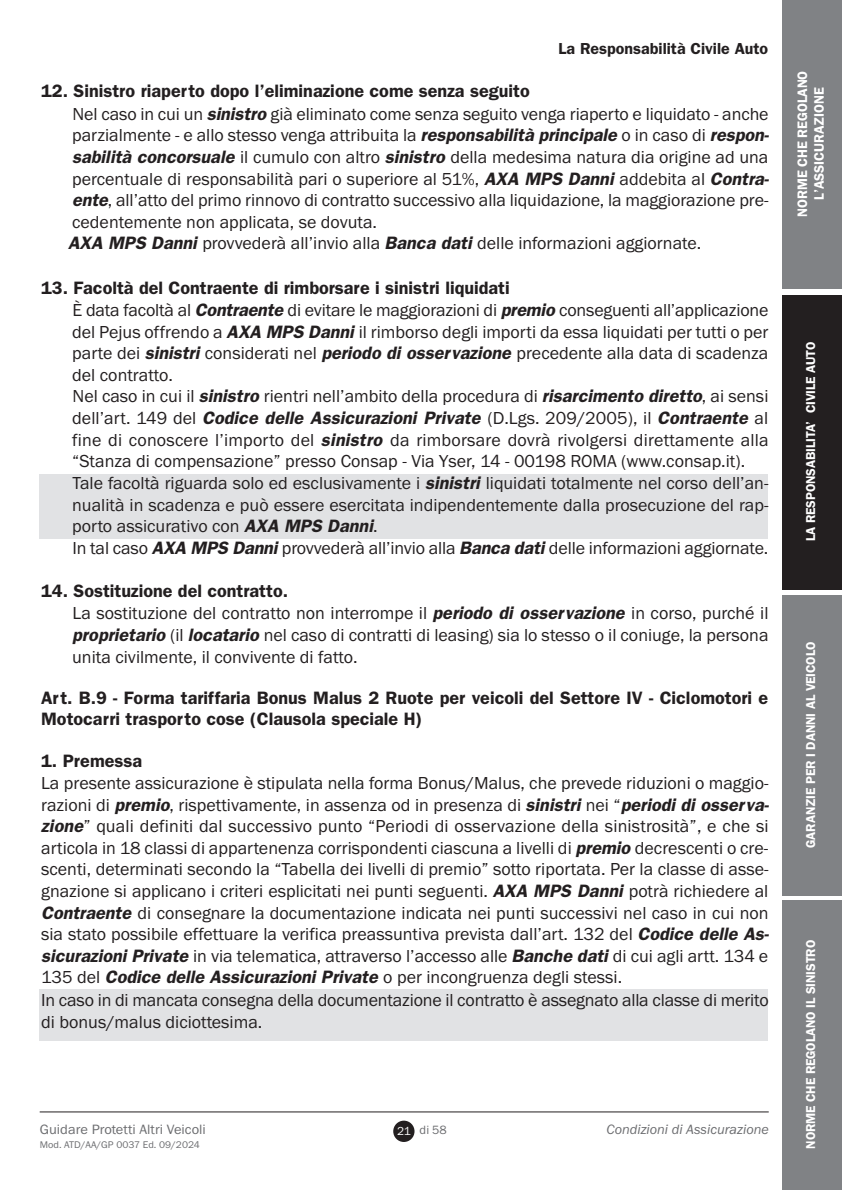
<style>
.page{position:relative;width:842px;height:1191px;background:#fff}
.page>*{position:absolute;margin:0;border:0;box-sizing:border-box;transform-origin:0 0}
.t1{font:18px/21.8px "Franklin Gothic";color:#231f20}
.t2{font:600 18px/21.6px "Franklin Gothic";color:#231f20}
.t3{font:600 16px "Franklin Gothic";color:#231f20}
.t4{font:14px "Franklin Gothic";color:#6c6d70}
.t5{font:italic 14px "Franklin Gothic";color:#6c6d70}
.t6{font:600 13.8px/16.6px "Franklin Gothic";letter-spacing:-.01em;color:#fff;text-align:center}
.t7{font:600 13px "Franklin Gothic";letter-spacing:-.01em;color:#fff}
.t8{font:12.4px "Franklin Gothic";color:#6c6d70}
.t9{font:10px "Franklin Gothic";color:#6c6d70}
.s1{font-weight:600}
.s2{font-weight:600;font-style:italic}
.s3{font-size:12px;color:#fff}
</style>
<div class="page">
<div style="left:40px;top:989px;width:728px;height:51px;background:#e1e2e4"></div>
<div style="left:40px;top:474px;width:728px;height:65px;background:#e1e2e4"></div>
<hr style="left:40px;top:1111px;width:729px;height:1px;background:#231f20">
<div style="left:393px;top:1120px;width:21px;height:22px;background:#231f20;border-radius:50%"></div>
<div style="left:782px;top:0;width:60px;height:288px;background:#808285"></div>
<div style="left:782px;top:295px;width:60px;height:295px;background:#231f20"></div>
<div style="left:782px;top:595px;width:60px;height:301px;background:#808285"></div>
<div style="left:782px;top:900px;width:60px;height:290px;background:#808285"></div>
<p class="t3" style="left:559px;top:43px;width:211px">La Responsabilità Civile Auto</p>
<p class="t1" style="left:68px;top:82px;width:703px;text-indent:-27px"><span class="s1">12. Sinistro riaperto dopo l’eliminazione come senza seguito<br></span>Nel caso in cui un <span class="s2">sinistro</span> già eliminato come senza seguito venga riaperto e liquidato - anche parzialmente - e allo stesso venga attribuita la <span class="s2">responsabilità principale</span> o in caso di <span class="s2">respon&shy;sabilità concorsuale</span> il cumulo con altro <span class="s2">sinistro</span> della medesima natura dia origine ad una percentuale di responsabilità pari o superiore al 51%, <span class="s2">AXA MPS Danni</span> addebita al <span class="s2">Contra&shy;ente</span>, all’atto del primo rinnovo di contratto successivo alla liquidazione, la maggiorazione pre&shy;cedentemente non applicata, se dovuta.<br><span class="s2">AXA MPS Danni</span> provvederà all’invio alla <span class="s2">Banca dati</span> delle informazioni aggiornate.</p>
<p class="t1" style="left:72px;top:278px;width:698px;text-indent:-31px"><span class="s1">13. Facoltà del Contraente di rimborsare i sinistri liquidati<br></span>È data facoltà al <span class="s2">Contraente</span> di evitare le maggiorazioni di <span class="s2">premio</span> conseguenti all’applicazione del Pejus offrendo a <span class="s2">AXA MPS Danni</span> il rimborso degli importi da essa liquidati per tutti o per parte dei <span class="s2">sinistri</span> considerati nel <span class="s2">periodo di osservazione</span> precedente alla data di scadenza del contratto.<br>Nel caso in cui il <span class="s2">sinistro</span> rientri nell’ambito della procedura di <span class="s2">risarcimento diretto</span>, ai sensi dell’art. 149 del <span class="s2">Codice delle Assicurazioni Private</span> (D.Lgs. 209/2005), il <span class="s2">Contraente</span> al fine di conoscere l’importo del <span class="s2">sinistro</span> da rimborsare dovrà rivolgersi direttamente alla “Stanza di compensazione” presso Consap - Via Yser, 14 - 00198 ROMA (www.consap.it).<br>Tale facoltà riguarda solo ed esclusivamente i <span class="s2">sinistri</span> liquidati totalmente nel corso dell’an&shy;nualità in scadenza e può essere esercitata indipendentemente dalla prosecuzione del rap&shy;porto assicurativo con <span class="s2">AXA MPS Danni</span>.<br>In tal caso <span class="s2">AXA MPS Danni</span> provvederà all’invio alla <span class="s2">Banca dati</span> delle informazioni aggiornate.</p>
<p class="t1" style="left:72px;top:582px;width:698px;text-indent:-31px"><span class="s1">14. Sostituzione del contratto.<br></span>La sostituzione del contratto non interrompe il <span class="s2">periodo di osservazione</span> in corso, purché il <span class="s2">proprietario</span> (il <span class="s2">locatario</span> nel caso di contratti di leasing) sia lo stesso o il coniuge, la persona unita civilmente, il convivente di fatto.</p>
<p class="t2" style="left:41px;top:688px;width:729px">Art. B.9 - Forma tariffaria Bonus Malus 2 Ruote per veicoli del Settore IV - Ciclomotori e<br>Motocarri trasporto cose (Clausola speciale H)</p>
<p class="t2" style="left:41px;top:751px;width:103px">1. Premessa</p>
<p class="t1" style="left:41px;top:773px;width:730px">La presente assicurazione è stipulata nella forma Bonus/Malus, che prevede riduzioni o maggio&shy;razioni di <span class="s2">premio</span>, rispettivamente, in assenza od in presenza di <span class="s2">sinistri</span> nei “<span class="s2">periodi di osserva&shy;zione</span>” quali definiti dal successivo punto “Periodi di osservazione della sinistrosità”, e che si articola in 18 classi di appartenenza corrispondenti ciascuna a livelli di <span class="s2">premio</span> decrescenti o cre&shy;scenti, determinati secondo la “Tabella dei livelli di premio” sotto riportata. Per la classe di asse&shy;gnazione si applicano i criteri esplicitati nei punti seguenti. <span class="s2">AXA MPS Danni</span> potrà richiedere al <span class="s2">Contraente</span> di consegnare la documentazione indicata nei punti successivi nel caso in cui non sia stato possibile effettuare la verifica preassuntiva prevista dall’art. 132 del <span class="s2">Codice delle As&shy;sicurazioni Private</span> in via telematica, attraverso l’accesso alle <span class="s2">Banche dati</span> di cui agli artt. 134 e 135 del <span class="s2">Codice delle Assicurazioni Private</span> o per incongruenza degli stessi.<br>In caso in di mancata consegna della documentazione il contratto è assegnato alla classe di merito di bonus/malus diciottesima.</p>
<p class="t4" style="left:40px;top:1124px;width:168px">Guidare Protetti Altri Veicoli</p>
<p class="t5" style="left:606px;top:1120px;width:164px">Condizioni di Assicurazione</p>
<p class="t9" style="left:40px;top:1141px;width:162px">Mod. ATD/AA/GP 0037 Ed. 09/2024</p>
<p class="t8" style="left:397px;top:1126px;width:51px"><span class="s3">21</span> di 58</p>
<p class="t6" style="left:795px;top:216px;width:147px;rotate:-90deg">NORME CHE REGOLANO<br>L’ASSICURAZIONE</p>
<p class="t7" style="left:806px;top:541px;width:201px;rotate:-90deg">LA RESPONSABILITA’ CIVILE AUTO</p>
<p class="t7" style="left:806px;top:848px;width:208px;rotate:-90deg">GARANZIE PER I DANNI AL VEICOLO</p>
<p class="t7" style="left:806px;top:1148px;width:210px;rotate:-90deg">NORME CHE REGOLANO IL SINISTRO</p>
</div>
